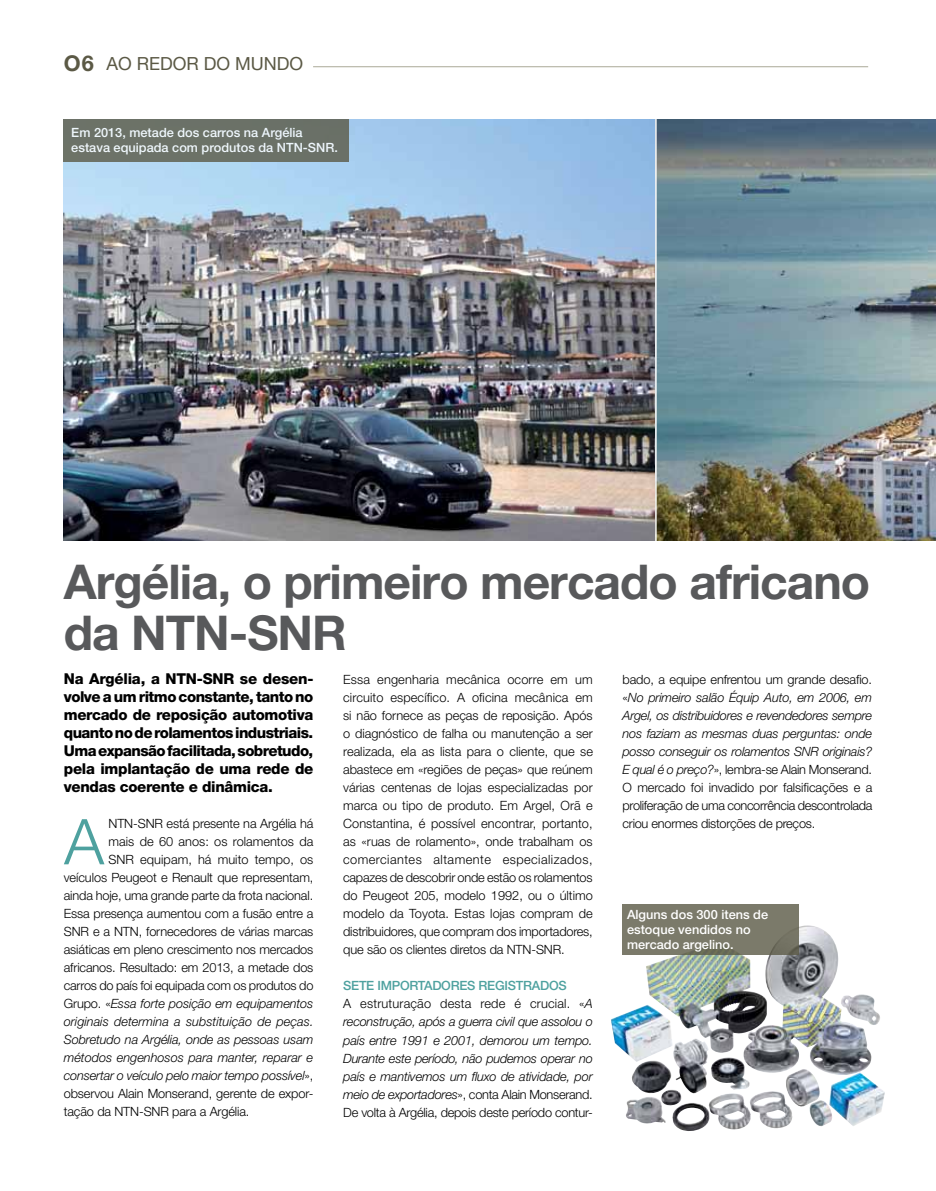
<style>
.page{position:relative;width:936px;height:1191px;background:#fff}
.page>*{position:absolute;margin:0;border:0;box-sizing:border-box;transform-origin:0 0}
.t1{font:300 63.15px "Helvetica Neue";color:#4ea19f}
.t2{font:700 48px/51px "Helvetica Neue";letter-spacing:-.02em;color:#58595b}
.t3{font:18px "Helvetica Neue";color:#5b5945}
.t4{font:800 15px/18px "Helvetica Neue";letter-spacing:-.02em;color:#000;text-align:justify}
.t5{font:300 12.75px/18px "Helvetica Neue";letter-spacing:-.01em;color:#000;text-align:justify}
.t6{font:italic 300 12.75px/18px "Helvetica Neue";letter-spacing:-.015em;color:#000}
.t7{font:500 12.75px/15px "Helvetica Neue";color:#fff}
.s1{font-weight:700;font-size:21.75px}
.s2{font-style:normal}
.s3{font-weight:500;font-style:normal;color:#4ea19f}
.s4{font-style:italic}
</style>
<div class="page">
<img style="left:64px;top:119px;width:591px;height:421px">
<img style="left:656px;top:119px;width:279px;height:421px">
<hr style="left:313px;top:66px;width:555px;height:1px;background:#aaa998">
<div style="left:64px;top:119px;width:285px;height:43px;background:#6b7267"></div>
<img style="left:646px;top:925px;width:226px;height:149px">
<div style="left:621px;top:904px;width:177px;height:51px;background:#7b7a6a"></div>
<h3 class="t3" style="left:64px;top:53px;width:239px"><span class="s1">O6</span> AO REDOR DO MUNDO</h3>
<p class="t7" style="left:71px;top:124px;width:268px">Em 2013, metade dos carros na Argélia estava equipada com produtos da NTN-SNR.</p>
<h2 class="t2" style="left:64px;top:555px;width:807px">Argélia, o primeiro mercado africano da NTN-SNR</h2>
<p class="t4" style="left:64px;top:670px;width:251px">Na Argélia, a NTN-SNR se desen&shy;volve a um ritmo constante, tanto no mercado de reposição automotiva quanto no de rolamentos industriais.<br>Uma expansão facilitada, sobretudo, pela implantação de uma rede de vendas coerente e dinâmica.</p>
<h1 class="t1" style="left:64px;top:803px;width:41px">A</h1>
<p class="t5" style="left:108px;top:814px;width:206px">NTN-SNR está presente na Argélia há</p>
<p class="t5" style="left:108px;top:832px;width:206px">mais de 60 anos: os rolamentos da</p>
<p class="t5" style="left:108px;top:850px;width:206px">SNR equipam, há muito tempo, os</p>
<p class="t5" style="left:64px;top:868px;width:251px">veículos Peugeot e Renault que representam,</p>
<p class="t5" style="left:64px;top:886px;width:251px">ainda hoje, uma grande parte da frota nacional.</p>
<p class="t5" style="left:64px;top:904px;width:251px">Essa presença aumentou com a fusão entre a</p>
<p class="t5" style="left:64px;top:922px;width:251px">SNR e a NTN, fornecedores de várias marcas</p>
<p class="t5" style="left:64px;top:940px;width:251px">asiáticas em pleno crescimento nos mercados</p>
<p class="t5" style="left:64px;top:958px;width:251px">africanos. Resultado: em 2013, a metade dos</p>
<p class="t5" style="left:64px;top:976px;width:251px">carros do país foi equipada com os produtos do</p>
<p class="t6" style="left:64px;top:994px;width:251px"><span class="s2">Grupo. «</span>Essa forte posição em equipamentos</p>
<p class="t6" style="left:64px;top:1012px;width:251px">originais determina a substituição de peças.</p>
<p class="t6" style="left:64px;top:1030px;width:251px">Sobretudo na Argélia, onde as pessoas usam</p>
<p class="t6" style="left:64px;top:1048px;width:251px">métodos engenhosos para manter, reparar e</p>
<p class="t6" style="left:64px;top:1066px;width:251px">consertar o veículo pelo maior tempo possível<span class="s2">»,</span></p>
<p class="t5" style="left:64px;top:1084px;width:251px">observou Alain Monserand, gerente de expor-</p>
<p class="t5" style="left:64px;top:1102px;width:187px">tação da NTN-SNR para a Argélia.</p>
<p class="t5" style="left:343px;top:670px;width:251px">Essa engenharia mecânica ocorre em um circuito específico. A oficina mecânica em si não fornece as peças de reposição. Após o diagnóstico de falha ou manutenção a ser realizada, ela as lista para o cliente, que se abastece em «regiões de peças» que reúnem várias centenas de lojas especializadas por marca ou tipo de produto. Em Argel, Orã e Constantina, é possível encontrar, portanto, as «ruas de rolamento», onde trabalham os comerciantes altamente especializados, capazes de descobrir onde estão os rolamentos do Peugeot 205, modelo 1992, ou o último modelo da Toyota. Estas lojas compram de distribuidores, que compram dos importadores, que são os clientes diretos da NTN-SNR.</p>
<p class="t6" style="left:343px;top:976px;width:251px"><span class="s3">Sete importadores registrados<br></span><span class="s2">A estruturação desta rede é crucial. «</span>A reconstrução, após a guerra civil que assolou o país entre 1991 e 2001, demorou um tempo.<br>Durante este período, não pudemos operar no país e mantivemos um fluxo de atividade, por meio de exportadores<span class="s2">», conta Alain Monserand.<br>De volta à Argélia, depois deste período contur-</span></p>
<p class="t5" style="left:622px;top:670px;width:251px">bado, a equipe enfrentou um grande desafio. «<span class="s4">No primeiro salão Équip Auto, em 2006, em Argel, os distribuidores e revendedores sempre nos faziam as mesmas duas perguntas: onde posso conseguir os rolamentos SNR originais?<br>E qual é o preço?</span>», lembra-se Alain Monserand.<br>O mercado foi invadido por falsificações e a proliferação de uma concorrência descontrolada criou enormes distorções de preços.</p>
<p class="t7" style="left:627px;top:906px;width:143px">Alguns dos 300 itens de estoque vendidos no mercado argelino.</p>
</div>
